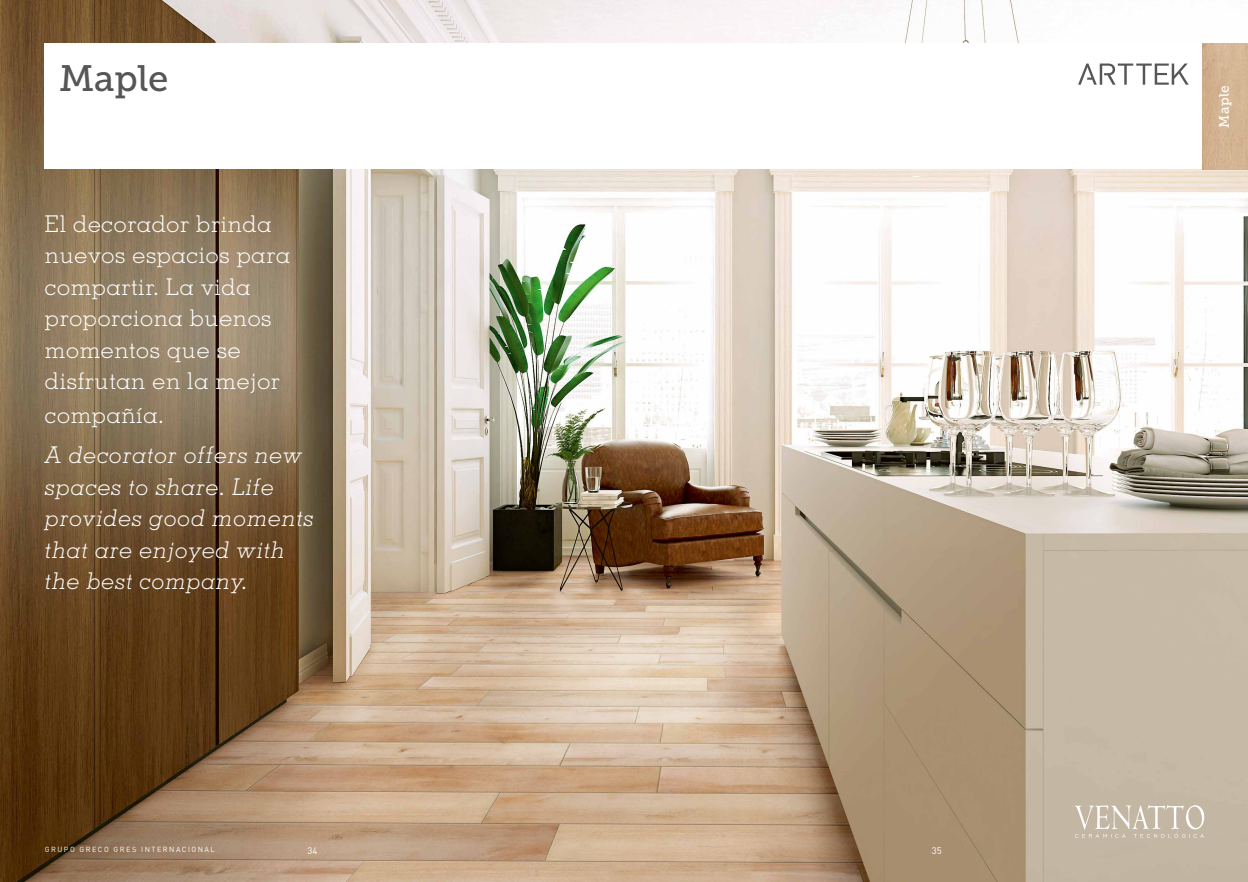
<style>
.page{position:relative;width:1248px;height:882px;background:#fff}
.page>*{position:absolute;margin:0;border:0;box-sizing:border-box;transform-origin:0 0}
.t1{font:36.7px "Museo Slab 500";color:#565656}
.t2{font:300 23.1px/31.4px "Memphis";letter-spacing:.03em;color:#fff}
.t3{font:italic 300 23.1px/31.4px "Memphis";letter-spacing:.03em;color:#fff}
.t4{font:13.6px "Museo Slab 500";letter-spacing:.03em;color:#fff}
.t5{font:9.4px "DIN Pro";color:#fff}
.t6{font:7.3px "DIN Pro";letter-spacing:.2em;color:#fff}
</style>
<div class="page">
<img style="left:0;top:0;width:1247px;height:882px">
<div style="left:45px;top:44px;width:1202px;height:125px;background:#fff"></div>
<svg style="left:1074px;top:805px;width:130px;height:32px;background:#cdc2b2"></svg>
<img style="left:1202px;top:44px;width:45px;height:125px">
<svg style="left:1078px;top:64px;width:110px;height:21px"></svg>
<h1 class="t1" style="left:59px;top:58px;width:111px">Maple</h1>
<p class="t2" style="left:45px;top:208px;width:246px">El decorador brinda nuevos espacios para compartir. La vida proporciona buenos momentos que se disfrutan en la mejor</p>
<p class="t2" style="left:45px;top:399px;width:120px">compañía.</p>
<p class="t3" style="left:45px;top:439px;width:270px">A decorator offers new spaces to share. Life provides good moments that are enjoyed with the best company.</p>
<p class="t6" style="left:45px;top:844px;width:171px">GRUPO GRECO GRES INTERNACIONAL</p>
<p class="t5" style="left:307px;top:844px;width:11px">34</p>
<p class="t5" style="left:931px;top:844px;width:11px">35</p>
<p class="t4" style="left:1216px;top:127px;width:44px;rotate:-90deg">Maple</p>
</div>
